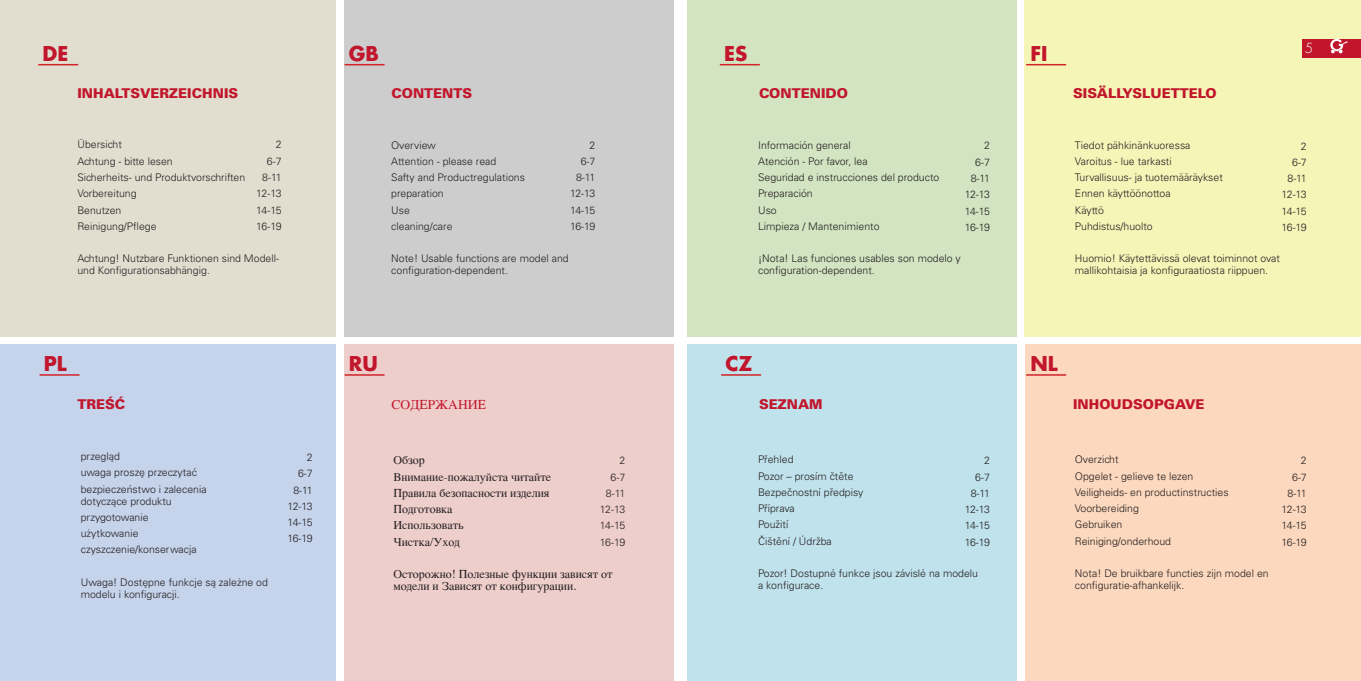
<style>
.page{position:relative;width:1361px;height:681px;background:#fff}
.page>*{position:absolute;margin:0;border:0;box-sizing:border-box;transform-origin:0 0}
.t1{font:700 19.8px "Futura";color:#c1162b}
.t2{font:900 13.5px "Univers CE";color:#c1162b}
.t3{font:13.5px "Times";color:#c1162b}
.t4{font:300 13.5px "Futura";color:#fff}
.t5{font:12px/16.2px "Times";color:#231f20}
.t6{font:300 10.5px/16.2px "Univers CE";color:#231f20}
.t7{font:300 10.5px/16.2px "Univers CE";letter-spacing:-.05em;color:#231f20;text-align:right}
</style>
<div class="page">
<div style="left:344px;top:344px;width:330px;height:336px;background:#eececb"></div>
<div style="left:0;top:0;width:336px;height:336px;background:#e1ded0"></div>
<div style="left:0;top:344px;width:336px;height:336px;background:#c5d3eb"></div>
<div style="left:344px;top:0;width:330px;height:336px;background:#cecdce"></div>
<div style="left:1025px;top:344px;width:336px;height:336px;background:#fcd8be"></div>
<div style="left:687px;top:0;width:329px;height:336px;background:#d2e4c1"></div>
<div style="left:687px;top:344px;width:329px;height:336px;background:#c0e2ec"></div>
<div style="left:1024px;top:0;width:337px;height:336px;background:#f6f5b8"></div>
<div style="left:1302px;top:39px;width:59px;height:18px;background:#c1162b"></div>
<svg style="left:1330px;top:39px;width:18px;height:14px"></svg>
<hr style="left:38px;top:64px;width:40px;height:1px;background:#d1232a">
<hr style="left:720px;top:64px;width:40px;height:1px;background:#d1232a">
<hr style="left:345px;top:64px;width:39px;height:1px;background:#d1232a">
<hr style="left:1026px;top:64px;width:40px;height:1px;background:#d1232a">
<hr style="left:345px;top:374px;width:39px;height:1px;background:#d1232a">
<hr style="left:1026px;top:374px;width:40px;height:1px;background:#d1232a">
<hr style="left:40px;top:374px;width:40px;height:1px;background:#d1232a">
<hr style="left:721px;top:374px;width:40px;height:1px;background:#d1232a">
<h1 class="t1" style="left:43px;top:40px;width:27px">DE</h1>
<h1 class="t1" style="left:349px;top:40px;width:32px">GB</h1>
<h1 class="t1" style="left:724px;top:40px;width:25px">ES</h1>
<h1 class="t1" style="left:1030px;top:40px;width:19px">FI</h1>
<p class="t2" style="left:391px;top:85px;width:82px">CONTENTS</p>
<p class="t2" style="left:1073px;top:85px;width:145px">SISÄLLYSLUETTELO</p>
<p class="t2" style="left:77px;top:85px;width:162px">INHALTSVERZEICHNIS</p>
<p class="t2" style="left:759px;top:85px;width:90px">CONTENIDO</p>
<p class="t4" style="left:1304px;top:40px;width:10px">5</p>
<p class="t6" style="left:77px;top:137px;width:46px">Übersicht</p>
<p class="t6" style="left:276px;top:137px;width:7px">2</p>
<p class="t6" style="left:77px;top:153px;width:97px">Achtung - bitte lesen</p>
<p class="t6" style="left:267px;top:153px;width:16px">6-7</p>
<p class="t6" style="left:77px;top:169px;width:169px">Sicherheits- und Produktvorschriften</p>
<p class="t6" style="left:262px;top:169px;width:21px">8-11</p>
<p class="t6" style="left:77px;top:185px;width:61px">Vorbereitung</p>
<p class="t6" style="left:256px;top:185px;width:27px">12-13</p>
<p class="t6" style="left:77px;top:202px;width:45px">Benutzen</p>
<p class="t6" style="left:256px;top:202px;width:27px">14-15</p>
<p class="t6" style="left:77px;top:218px;width:81px">Reinigung/Pflege</p>
<p class="t6" style="left:256px;top:218px;width:27px">16-19</p>
<p class="t6" style="left:77px;top:253px;width:203px;line-height:12px">Achtung! Nutzbare Funktionen sind Modell&shy;und Konfigurationsabhängig.</p>
<p class="t6" style="left:391px;top:137px;width:46px">Overview</p>
<p class="t6" style="left:589px;top:137px;width:7px">2</p>
<p class="t6" style="left:391px;top:153px;width:107px">Attention - please read</p>
<p class="t6" style="left:581px;top:153px;width:16px">6-7</p>
<p class="t6" style="left:391px;top:169px;width:135px">Safty and Productregulations</p>
<p class="t6" style="left:576px;top:169px;width:21px">8-11</p>
<p class="t6" style="left:391px;top:186px;width:54px">preparation</p>
<p class="t6" style="left:570px;top:186px;width:27px">12-13</p>
<p class="t6" style="left:391px;top:202px;width:20px">Use</p>
<p class="t6" style="left:570px;top:202px;width:27px">14-15</p>
<p class="t6" style="left:391px;top:218px;width:63px">cleaning/care</p>
<p class="t6" style="left:570px;top:218px;width:27px">16-19</p>
<p class="t6" style="left:391px;top:253px;width:179px;line-height:12px">Note! Usable functions are model and configuration-dependent.</p>
<p class="t6" style="left:758px;top:137px;width:183px">Información general<br>Atención - Por favor, lea<br>Seguridad e instrucciones del producto<br>Preparación<br>Uso<br>Limpieza / Mantenimiento</p>
<p class="t6" style="left:758px;top:253px;width:204px;line-height:12px">¡Nota! Las funciones usables son modelo y configuration-dependent.</p>
<p class="t7" style="left:964px;top:138px;width:27px">2<br>6-7<br>8-11<br>12-13<br>14-15<br>16-19</p>
<p class="t6" style="left:1075px;top:137px;width:149px">Tiedot pähkinänkuoressa<br>Varoitus - lue tarkasti<br>Turvallisuus- ja tuotemääräykset<br>Ennen käyttöönottoa<br>Käyttö<br>Puhdistus/huolto</p>
<p class="t6" style="left:1075px;top:253px;width:206px;line-height:12px">Huomio! Käytettävissä olevat toiminnot ovat mallikohtaisia ja konfiguraatiosta riippuen.</p>
<p class="t7" style="left:1281px;top:138px;width:27px">2<br>6-7<br>8-11<br>12-13<br>14-15<br>16-19</p>
<h1 class="t1" style="left:44px;top:350px;width:24px">PL</h1>
<h1 class="t1" style="left:349px;top:350px;width:30px">RU</h1>
<h1 class="t1" style="left:725px;top:350px;width:29px">CZ</h1>
<h1 class="t1" style="left:1030px;top:350px;width:29px">NL</h1>
<p class="t2" style="left:77px;top:396px;width:50px">TREŚĆ</p>
<p class="t2" style="left:759px;top:396px;width:65px">SEZNAM</p>
<p class="t3" style="left:391px;top:391px;width:96px">Содержание</p>
<p class="t2" style="left:1073px;top:396px;width:133px">INHOUDSOPGAVE</p>
<p class="t6" style="left:81px;top:448px;width:127px">przegląd<br>uwaga proszę przeczytać bezpieczeństwo i zalecenia</p>
<p class="t6" style="left:81px;top:493px;width:117px">dotyczące produktu przygotowanie użytkowanie czyszczenie/konserwacja</p>
<p class="t6" style="left:81px;top:576px;width:189px;line-height:12px">Uwaga! Dostępne funkcje są zależne od modelu i konfiguracji.</p>
<p class="t7" style="left:287px;top:449px;width:27px">2<br>6-7<br>8-11<br>12-13<br>14-15<br>16-19</p>
<p class="t5" style="left:393px;top:451px;width:159px">Обзор<br>Внимание-пожалуйста читайте<br>Правила безопасности изделия<br>Подготовка<br>Использовать<br>Чистка/Уход</p>
<p class="t5" style="left:393px;top:567px;width:221px;line-height:12px">Осторожно! Полезные функции зависят от модели и Зависят от конфигурации.</p>
<p class="t7" style="left:600px;top:452px;width:27px">2<br>6-7<br>8-11<br>12-13<br>14-15<br>16-19</p>
<p class="t6" style="left:758px;top:451px;width:107px">Přehled<br>Pozor – prosím čtěte<br>Bezpečnostní předpisy<br>Příprava<br>Použití<br>Čištění / Údržba</p>
<p class="t6" style="left:758px;top:567px;width:221px;line-height:12px">Pozor! Dostupné funkce jsou závislé na modelu a konfigurace.</p>
<p class="t7" style="left:964px;top:452px;width:27px">2<br>6-7<br>8-11<br>12-13<br>14-15<br>16-19</p>
<p class="t6" style="left:1075px;top:451px;width:155px">Overzicht<br>Opgelet - gelieve te lezen<br>Veiligheids- en productinstructies<br>Voorbereiding<br>Gebruiken<br>Reiniging/onderhoud</p>
<p class="t6" style="left:1075px;top:567px;width:195px;line-height:12px">Nota! De bruikbare functies zijn model en configuratie-afhankelijk.</p>
<p class="t7" style="left:1281px;top:452px;width:27px">2<br>6-7<br>8-11<br>12-13<br>14-15<br>16-19</p>
</div>
